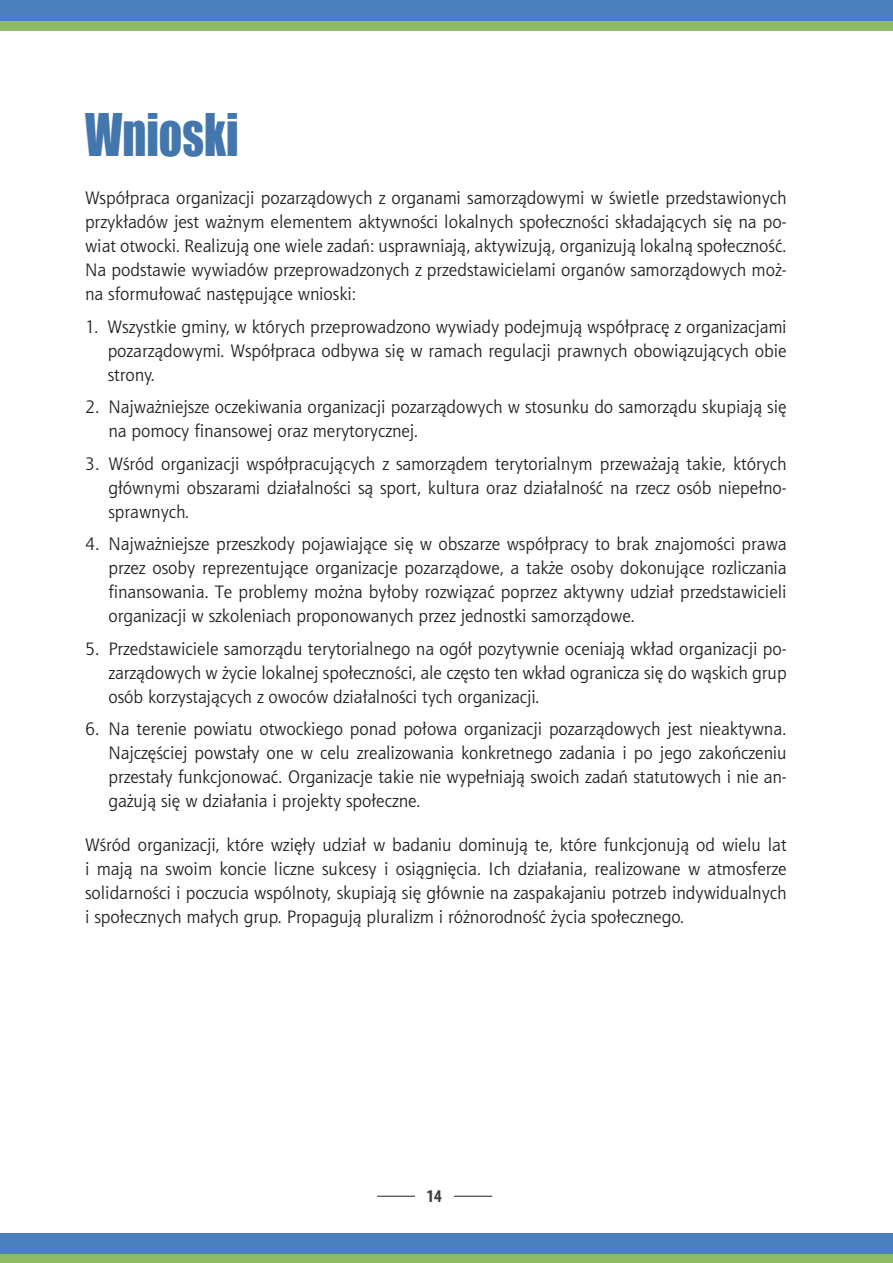
<style>
.page{position:relative;width:893px;height:1263px;background:#fff}
.page>*{position:absolute;margin:0;border:0;box-sizing:border-box;transform-origin:0 0}
.t1{font:54px "Impact";color:#4476ae;scale:.85 1}
.t2{font:18px/24px "Aerton EFN";color:#231f20;text-align:justify}
.t3{font:700 condensed 18px "Myriad Pro";color:#3e3e3f}
</style>
<div class="page">
<hr style="left:377px;top:1196px;width:115px;height:1px;background:#231f20">
<div style="left:415px;top:1183px;width:38px;height:25px;background:#fff"></div>
<div style="left:0;top:1247px;width:893px;height:16px;background:#8dba64"></div>
<div style="left:0;top:1233px;width:893px;height:20px;background:#4b7ebc"></div>
<div style="left:0;top:0;width:893px;height:26px;background:#4b7ebc"></div>
<div style="left:0;top:21px;width:893px;height:10px;background:#8dba64"></div>
<h1 class="t1" style="left:85px;top:93px;width:182px">Wnioski</h1>
<p class="t2" style="left:85px;top:186px;width:703px">Współpraca organizacji pozarządowych z organami samorządowymi w świetle przedstawionych przykładów jest ważnym elementem aktywności lokalnych społeczności składających się na po&shy;wiat otwocki. Realizują one wiele zadań: usprawniają, aktywizują, organizują lokalną społeczność.<br>Na podstawie wywiadów przeprowadzonych z przedstawicielami organów samorządowych moż&shy;na sformułować następujące wnioski:</p>
<p class="t2" style="left:108px;top:314px;width:680px;text-indent:-23px">1. Wszystkie gminy, w których przeprowadzono wywiady podejmują współpracę z organizacjami pozarządowymi. Współpraca odbywa się w ramach regulacji prawnych obowiązujących obie strony.</p>
<p class="t2" style="left:108px;top:395px;width:680px;text-indent:-23px">2. Najważniejsze oczekiwania organizacji pozarządowych w stosunku do samorządu skupiają się na pomocy finansowej oraz merytorycznej.</p>
<p class="t2" style="left:108px;top:451px;width:680px;text-indent:-23px">3. Wśród organizacji współpracujących z samorządem terytorialnym przeważają takie, których głównymi obszarami działalności są sport, kultura oraz działalność na rzecz osób niepełno&shy;sprawnych.</p>
<p class="t2" style="left:108px;top:532px;width:680px;text-indent:-23px">4. Najważniejsze przeszkody pojawiające się w obszarze współpracy to brak znajomości prawa przez osoby reprezentujące organizacje pozarządowe, a także osoby dokonujące rozliczania finansowania. Te problemy można byłoby rozwiązać poprzez aktywny udział przedstawicieli organizacji w szkoleniach proponowanych przez jednostki samorządowe.</p>
<p class="t2" style="left:108px;top:636px;width:680px;text-indent:-23px">5. Przedstawiciele samorządu terytorialnego na ogół pozytywnie oceniają wkład organizacji po&shy;zarządowych w życie lokalnej społeczności, ale często ten wkład ogranicza się do wąskich grup osób korzystających z owoców działalności tych organizacji.</p>
<p class="t2" style="left:108px;top:717px;width:680px;text-indent:-23px">6. Na terenie powiatu otwockiego ponad połowa organizacji pozarządowych jest nieaktywna.<br>Najczęściej powstały one w celu zrealizowania konkretnego zadania i po jego zakończeniu przestały funkcjonować. Organizacje takie nie wypełniają swoich zadań statutowych i nie an&shy;gażują się w działania i projekty społeczne.</p>
<p class="t2" style="left:85px;top:833px;width:703px">Wśród organizacji, które wzięły udział w badaniu dominują te, które funkcjonują od wielu lat i mają na swoim koncie liczne sukcesy i osiągnięcia. Ich działania, realizowane w atmosferze solidarności i poczucia wspólnoty, skupiają się głównie na zaspakajaniu potrzeb indywidualnych i społecznych małych grup. Propagują pluralizm i różnorodność życia społecznego.</p>
<p class="t3" style="left:426px;top:1185px;width:17px">14</p>
</div>
